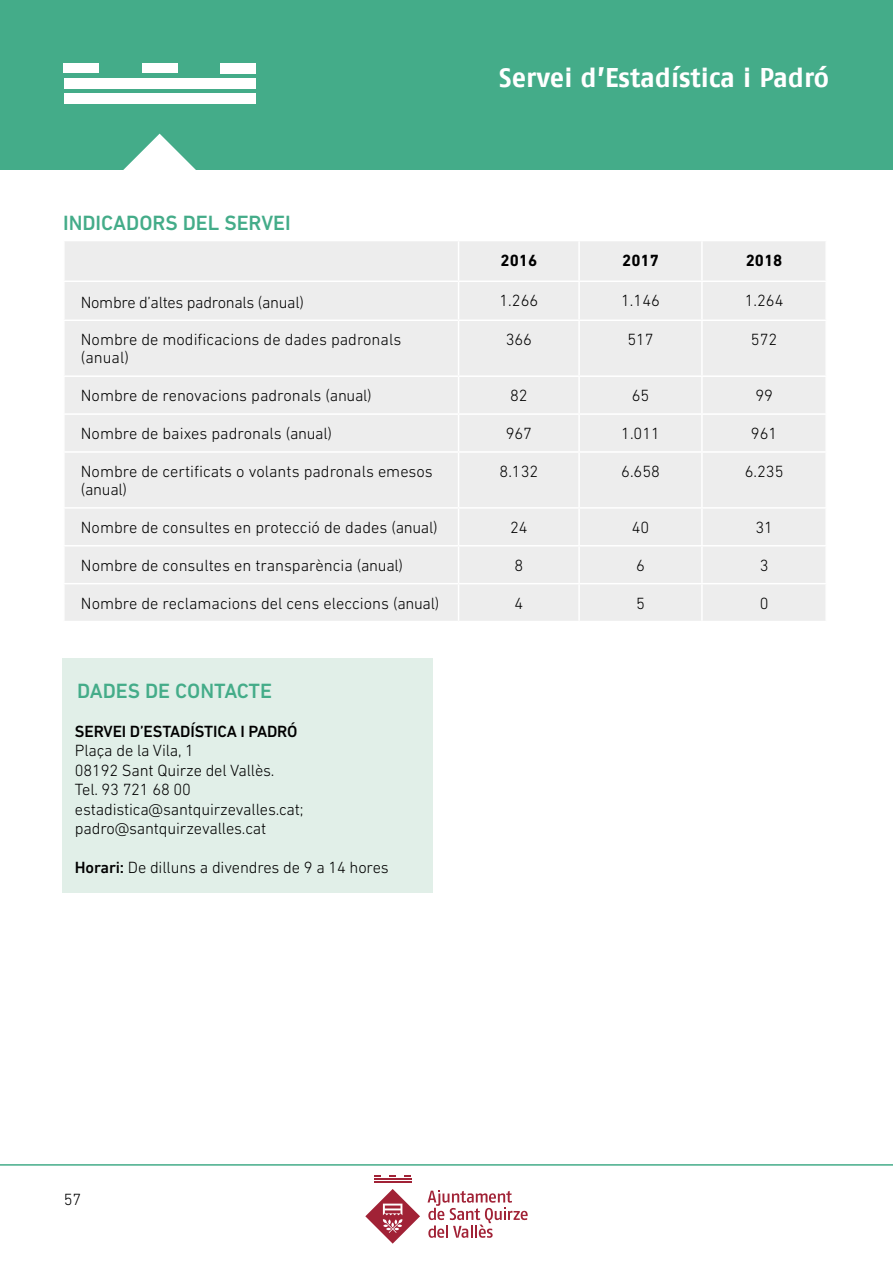
<style>
.page{position:relative;width:893px;height:1263px;background:#fff}
.page>*{position:absolute;margin:0;border:0;box-sizing:border-box;transform-origin:0 0}
.t1{font:27px "Fago SQ Bold";color:#fff}
.t2{font:500 21px "DIN Next LT Pro";color:#44ac89}
.t3{font:300 16.5px/19.5px "DIN Next LT Pro";color:#000}
.t4{font:300 16.5px "DIN Next LT Pro";letter-spacing:-.02em;color:#000}
.t5{font:500 16.5px "DIN Next LT Pro";letter-spacing:-.01em;color:#000}
.t6{font:700 16.5px "DIN Next LT Pro";color:#000}
.s1{font-weight:500}
</style>
<div class="page">
<div style="left:0;top:0;width:893px;height:170px;background:#44ac89"></div>
<div style="left:142px;top:63px;width:35px;height:10px;background:#fff"></div>
<div style="left:64px;top:63px;width:35px;height:10px;background:#fff"></div>
<div style="left:220px;top:63px;width:35px;height:10px;background:#fff"></div>
<div style="left:64px;top:78px;width:191px;height:10px;background:#fff"></div>
<div style="left:64px;top:93px;width:191px;height:10px;background:#fff"></div>
<svg style="left:123px;top:134px;width:73px;height:36px"></svg>
<svg style="left:428px;top:1190px;width:100px;height:48px"></svg>
<svg style="left:389px;top:1175px;width:7px;height:2px"></svg>
<svg style="left:374px;top:1175px;width:7px;height:2px"></svg>
<svg style="left:404px;top:1175px;width:7px;height:2px"></svg>
<hr style="left:374px;top:1178px;width:37px;height:2px;background:#a12236">
<hr style="left:374px;top:1181px;width:37px;height:2px;background:#a12236">
<svg style="left:365px;top:1189px;width:55px;height:55px"></svg>
<hr style="left:385px;top:1205px;width:15px;height:3px;background:#a12236">
<hr style="left:385px;top:1210px;width:15px;height:3px;background:#a12236">
<hr style="left:0;top:1164px;width:893px;height:2px;background:#44ac89">
<div style="left:62px;top:658px;width:371px;height:235px;background:#e1efe8"></div>
<div style="left:65px;top:241px;width:760px;height:380px;background:#ededed"></div>
<hr style="left:458px;top:241px;width:1px;height:40px;background:#fff">
<hr style="left:578px;top:241px;width:2px;height:40px;background:#fff">
<hr style="left:701px;top:241px;width:2px;height:40px;background:#fff">
<hr style="left:63px;top:281px;width:396px;height:1px;background:#fff">
<hr style="left:459px;top:281px;width:120px;height:1px;background:#fff">
<hr style="left:458px;top:282px;width:1px;height:38px;background:#fff">
<hr style="left:579px;top:281px;width:123px;height:1px;background:#fff">
<hr style="left:578px;top:282px;width:2px;height:38px;background:#fff">
<hr style="left:702px;top:281px;width:125px;height:1px;background:#fff">
<hr style="left:701px;top:282px;width:2px;height:38px;background:#fff">
<hr style="left:63px;top:320px;width:396px;height:1px;background:#fff">
<hr style="left:459px;top:320px;width:120px;height:1px;background:#fff">
<hr style="left:458px;top:321px;width:1px;height:54px;background:#fff">
<hr style="left:579px;top:320px;width:123px;height:1px;background:#fff">
<hr style="left:578px;top:321px;width:2px;height:54px;background:#fff">
<hr style="left:702px;top:320px;width:125px;height:1px;background:#fff">
<hr style="left:701px;top:321px;width:2px;height:54px;background:#fff">
<hr style="left:63px;top:375px;width:396px;height:2px;background:#fff">
<hr style="left:459px;top:375px;width:120px;height:2px;background:#fff">
<hr style="left:458px;top:377px;width:1px;height:36px;background:#fff">
<hr style="left:579px;top:375px;width:123px;height:2px;background:#fff">
<hr style="left:578px;top:377px;width:2px;height:36px;background:#fff">
<hr style="left:702px;top:375px;width:125px;height:2px;background:#fff">
<hr style="left:701px;top:377px;width:2px;height:36px;background:#fff">
<hr style="left:63px;top:413px;width:396px;height:2px;background:#fff">
<hr style="left:459px;top:413px;width:120px;height:2px;background:#fff">
<hr style="left:458px;top:415px;width:1px;height:36px;background:#fff">
<hr style="left:579px;top:413px;width:123px;height:2px;background:#fff">
<hr style="left:578px;top:415px;width:2px;height:36px;background:#fff">
<hr style="left:702px;top:413px;width:125px;height:2px;background:#fff">
<hr style="left:701px;top:415px;width:2px;height:36px;background:#fff">
<hr style="left:63px;top:451px;width:396px;height:2px;background:#fff">
<hr style="left:459px;top:451px;width:120px;height:2px;background:#fff">
<hr style="left:458px;top:453px;width:1px;height:54px;background:#fff">
<hr style="left:579px;top:451px;width:123px;height:2px;background:#fff">
<hr style="left:578px;top:453px;width:2px;height:54px;background:#fff">
<hr style="left:702px;top:451px;width:125px;height:2px;background:#fff">
<hr style="left:701px;top:453px;width:2px;height:54px;background:#fff">
<hr style="left:63px;top:507px;width:396px;height:2px;background:#fff">
<hr style="left:459px;top:507px;width:120px;height:2px;background:#fff">
<hr style="left:458px;top:509px;width:1px;height:36px;background:#fff">
<hr style="left:579px;top:507px;width:123px;height:2px;background:#fff">
<hr style="left:578px;top:509px;width:2px;height:36px;background:#fff">
<hr style="left:702px;top:507px;width:125px;height:2px;background:#fff">
<hr style="left:701px;top:509px;width:2px;height:36px;background:#fff">
<hr style="left:63px;top:545px;width:396px;height:1px;background:#fff">
<hr style="left:459px;top:545px;width:120px;height:1px;background:#fff">
<hr style="left:458px;top:546px;width:1px;height:37px;background:#fff">
<hr style="left:579px;top:545px;width:123px;height:1px;background:#fff">
<hr style="left:578px;top:546px;width:2px;height:37px;background:#fff">
<hr style="left:702px;top:545px;width:125px;height:1px;background:#fff">
<hr style="left:701px;top:546px;width:2px;height:37px;background:#fff">
<hr style="left:63px;top:583px;width:396px;height:1px;background:#fff">
<hr style="left:459px;top:583px;width:120px;height:1px;background:#fff">
<hr style="left:458px;top:584px;width:1px;height:37px;background:#fff">
<hr style="left:579px;top:583px;width:123px;height:1px;background:#fff">
<hr style="left:578px;top:584px;width:2px;height:37px;background:#fff">
<hr style="left:702px;top:583px;width:125px;height:1px;background:#fff">
<hr style="left:701px;top:584px;width:2px;height:37px;background:#fff">
<p class="t2" style="left:63px;top:210px;width:229px">INDICADORS DEL SERVEI</p>
<h1 class="t1" style="left:499px;top:62px;width:331px">Servei d’Estadística i Padró</h1>
<p class="t6" style="left:500px;top:250px;width:38px">2016</p>
<p class="t6" style="left:622px;top:250px;width:38px">2017</p>
<p class="t6" style="left:746px;top:250px;width:38px">2018</p>
<p class="t4" style="left:81px;top:292px;width:225px">Nombre d’altes padronals (anual)</p>
<p class="t3" style="left:499px;top:291px;width:40px">1.266</p>
<p class="t3" style="left:621px;top:291px;width:40px">1.146</p>
<p class="t3" style="left:745px;top:291px;width:40px">1.264</p>
<p class="t3" style="left:81px;top:331px;width:322px;line-height:18px">Nombre de modificacions de dades padronals (anual)</p>
<p class="t3" style="left:506px;top:330px;width:28px">366</p>
<p class="t3" style="left:627px;top:330px;width:28px">517</p>
<p class="t3" style="left:751px;top:330px;width:28px">572</p>
<p class="t3" style="left:81px;top:386px;width:292px">Nombre de renovacions padronals (anual)</p>
<p class="t3" style="left:510px;top:386px;width:19px">82</p>
<p class="t3" style="left:632px;top:386px;width:19px">65</p>
<p class="t3" style="left:755px;top:386px;width:19px">99</p>
<p class="t3" style="left:81px;top:424px;width:253px">Nombre de baixes padronals (anual)</p>
<p class="t3" style="left:506px;top:424px;width:28px">967</p>
<p class="t3" style="left:621px;top:424px;width:40px">1.011</p>
<p class="t3" style="left:751px;top:424px;width:28px">961</p>
<p class="t3" style="left:81px;top:462px;width:353px;line-height:18px">Nombre de certificats o volants padronals emesos (anual)</p>
<p class="t3" style="left:500px;top:462px;width:40px">8.132</p>
<p class="t3" style="left:621px;top:462px;width:40px">6.658</p>
<p class="t3" style="left:745px;top:462px;width:40px">6.235</p>
<p class="t3" style="left:81px;top:517px;width:358px">Nombre de consultes en protecció de dades (anual)</p>
<p class="t3" style="left:510px;top:517px;width:19px">24</p>
<p class="t3" style="left:632px;top:517px;width:19px">40</p>
<p class="t3" style="left:755px;top:517px;width:19px">31</p>
<p class="t3" style="left:81px;top:555px;width:324px">Nombre de consultes en transparència (anual)</p>
<p class="t3" style="left:515px;top:555px;width:10px">8</p>
<p class="t3" style="left:636px;top:555px;width:10px">6</p>
<p class="t3" style="left:760px;top:555px;width:10px">3</p>
<p class="t3" style="left:81px;top:593px;width:360px">Nombre de reclamacions del cens eleccions (anual)</p>
<p class="t3" style="left:515px;top:593px;width:10px">4</p>
<p class="t3" style="left:636px;top:593px;width:10px">5</p>
<p class="t3" style="left:760px;top:593px;width:10px">0</p>
<p class="t2" style="left:77px;top:678px;width:197px">DADES DE CONTACTE</p>
<p class="t5" style="left:75px;top:721px;width:224px">SERVEI D’ESTADÍSTICA I PADRÓ</p>
<p class="t3" style="left:75px;top:740px;width:230px">Plaça de la Vila, 1<br>08192 Sant Quirze del Vallès.<br>Tel. 93 721 68 00 estadistica@santquirzevalles.cat; padro@santquirzevalles.cat</p>
<p class="t3" style="left:75px;top:857px;width:315px"><span class="s1">Horari:</span> De dilluns a divendres de 9 a 14 hores</p>
<p class="t3" style="left:64px;top:1189px;width:19px">57</p>
</div>
